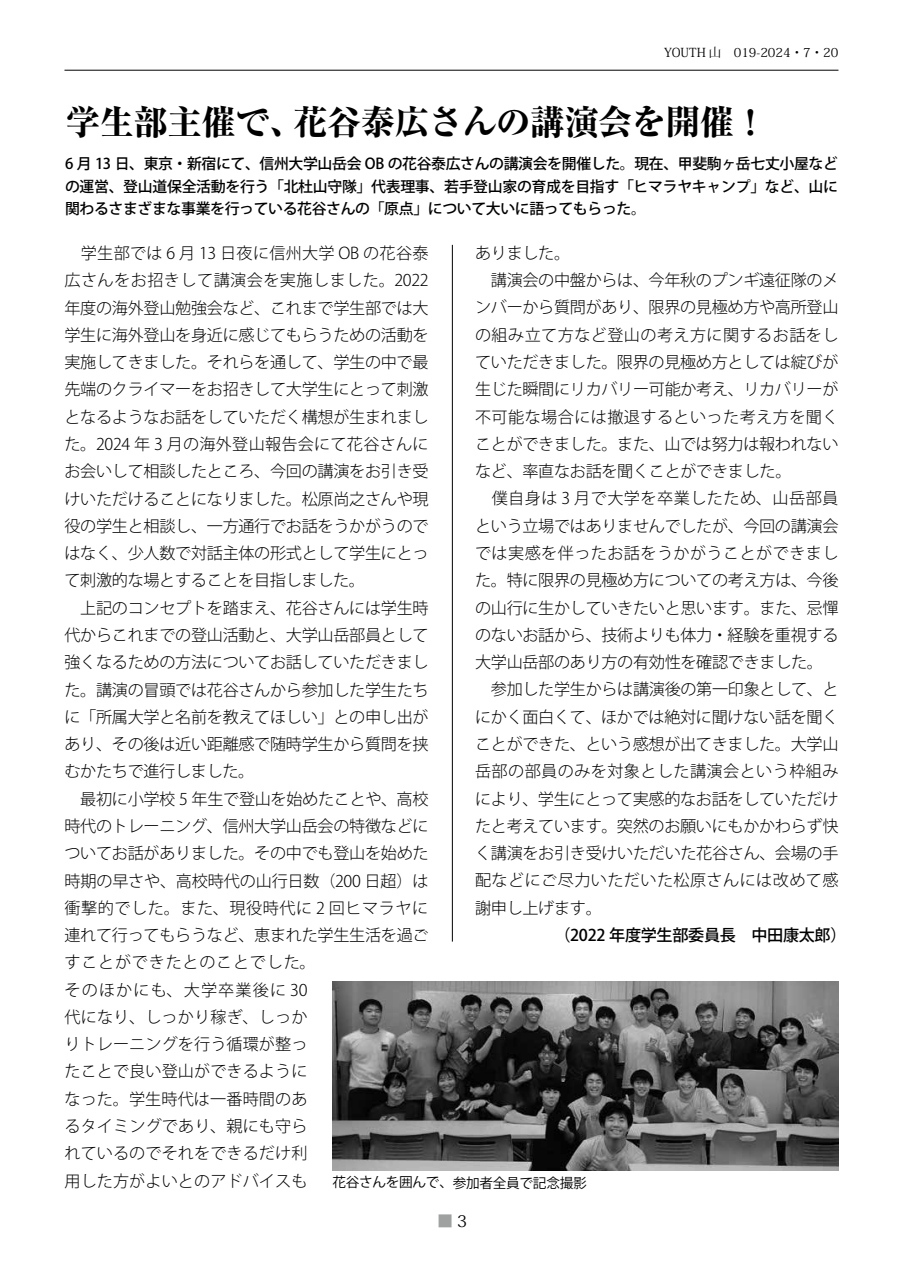
<style>
.page{position:relative;width:903px;height:1275px;background:#fff}
.page>*{position:absolute;margin:0;border:0;box-sizing:border-box;transform-origin:0 0}
.t1{font:800 34.65px "Ryumin Pro";letter-spacing:-.025em;color:#000}
.t2{font:300 16.1px/27.3px "Koz Go Std";letter-spacing:-.02em;color:#000}
.t3{font:500 16.1px "Koz Go Std";letter-spacing:-.02em;color:#000}
.t4{font:16.1px "Koz Min Pr 6 N";color:#9fa0a0}
.t5{font:500 14.88px/22.4px "Koz Go Std";letter-spacing:-.025em;color:#000;text-align:justify}
.t6{font:13.65px "Koz Go Std";letter-spacing:-.025em;color:#000}
.t7{font:12.42px "Koz Min Pr 6 N";color:#000}
.s1{color:#000}
</style>
<div class="page">
<hr style="left:64px;top:70px;width:774px;height:1px;background:#000">
<hr style="left:452px;top:245px;width:1px;height:697px;background:#000">
<img style="left:332px;top:981px;width:507px;height:189px">
<p class="t7" style="left:664px;top:46px;width:176px">YOUTH 山　019-2024・7・20</p>
<h1 class="t1" style="left:66px;top:95px;width:704px">学生部主催で、花谷泰広さんの講演会を開催！</h1>
<p class="t5" style="left:65px;top:154px;width:774px">6 月 13 日、東京・新宿にて、信州大学山岳会 OB の花谷泰広さんの講演会を開催した。現在、甲斐駒ヶ岳七丈小屋などの運営、登山道保全活動を行う「北杜山守隊」代表理事、若手登山家の育成を目指す「ヒマラヤキャンプ」など、山に関わるさまざまな事業を行っている花谷さんの「原点」について大いに語ってもらった。</p>
<p class="t2" style="left:64px;top:240px;width:366px">　学生部では 6 月 13 日夜に信州大学 OB の花谷泰広さんをお招きして講演会を実施しました。2022年度の海外登山勉強会など、これまで学生部では大学生に海外登山を身近に感じてもらうための活動を実施してきました。それらを通して、学生の中で最先端のクライマーをお招きして大学生にとって刺激となるようなお話をしていただく構想が生まれました。2024 年 3 月の海外登山報告会にて花谷さんにお会いして相談したところ、今回の講演をお引き受けいただけることになりました。松原尚之さんや現役の学生と相談し、一方通行でお話をうかがうのではなく、少人数で対話主体の形式として学生にとって刺激的な場とすることを目指しました。<br>　上記のコンセプトを踏まえ、花谷さんには学生時代からこれまでの登山活動と、大学山岳部員として強くなるための方法についてお話していただきました。講演の冒頭では花谷さんから参加した学生たちに「所属大学と名前を教えてほしい」との申し出があり、その後は近い距離感で随時学生から質問を挟むかたちで進行しました。<br>　最初に小学校 5 年生で登山を始めたことや、高校時代のトレーニング、信州大学山岳会の特徴などについてお話がありました。その中でも登山を始めた時期の早さや、高校時代の山行日数（200 日超）は衝撃的でした。また、現役時代に 2 回ヒマラヤに連れて行ってもらうなど、恵まれた学生生活を過ごすことができたとのことでした。<br>そのほかにも、大学卒業後に 30<br>代になり、しっかり稼ぎ、しっか<br>りトレーニングを行う循環が整っ<br>たことで良い登山ができるように<br>なった。学生時代は一番時間のあ<br>るタイミングであり、親にも守ら<br>れているのでそれをできるだけ利<br>用した方がよいとのアドバイスも</p>
<p class="t2" style="left:475px;top:240px;width:365px">ありました。<br>　講演会の中盤からは、今年秋のプンギ遠征隊のメンバーから質問があり、限界の見極め方や高所登山の組み立て方など登山の考え方に関するお話をしていただきました。限界の見極め方としては綻びが生じた瞬間にリカバリー可能か考え、リカバリーが不可能な場合には撤退するといった考え方を聞くことができました。また、山では努力は報われないなど、率直なお話を聞くことができました。<br>　僕自身は 3 月で大学を卒業したため、山岳部員という立場ではありませんでしたが、今回の講演会では実感を伴ったお話をうかがうことができました。特に限界の見極め方についての考え方は、今後の山行に生かしていきたいと思います。また、忌憚のないお話から、技術よりも体力・経験を重視する大学山岳部のあり方の有効性を確認できました。　参加した学生からは講演後の第一印象として、とにかく面白くて、ほかでは絶対に聞けない話を聞くことができた、という感想が出てきました。大学山岳部の部員のみを対象とした講演会という枠組みにより、学生にとって実感的なお話をしていただけたと考えています。突然のお願いにもかかわらず快く講演をお引き受けいただいた花谷さん、会場の手配などにご尽力いただいた松原さんには改めて感謝申し上げます。</p>
<p class="t3" style="left:554px;top:925px;width:294px">（2022 年度学生部委員長　中田康太郎）</p>
<p class="t6" style="left:332px;top:1174px;width:256px">花谷さんを囲んで、参加者全員で記念撮影</p>
<p class="t4" style="left:437px;top:1212px;width:32px">■<span class="s1">3</span></p>
</div>
